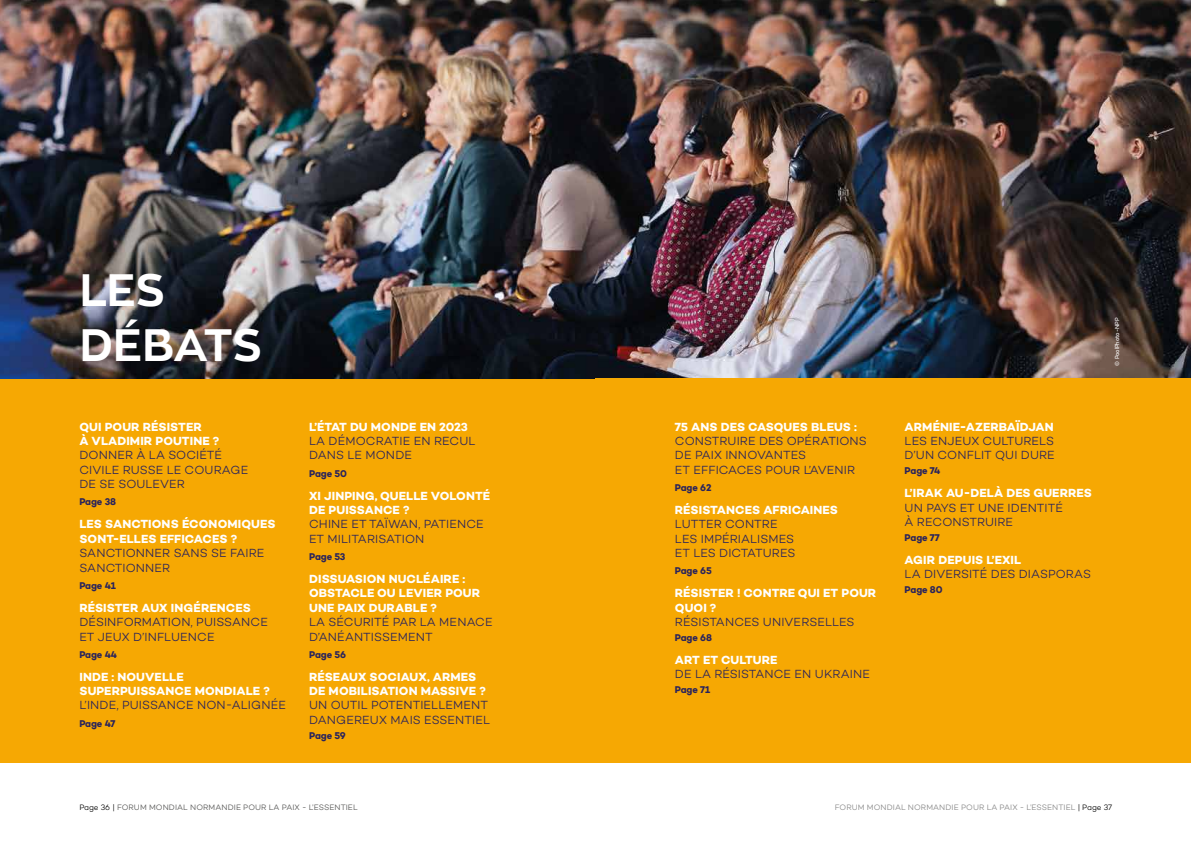
<style>
.page{position:relative;width:1191px;height:842px;background:#fff}
.page>*{position:absolute;margin:0;border:0;box-sizing:border-box;transform-origin:0 0}
.t1{font:700 45px/54px "Zona Pro";letter-spacing:.01em;color:#fff}
.t2{font:300 12px/14.4px "Campton";letter-spacing:.01em;color:#29235c}
.t3{font:700 12px/14.4px "Campton";letter-spacing:.01em;color:#fff}
.t4{font:700 10px "Campton";letter-spacing:-.015em;color:#29235c;scale:.95 1}
.t5{font:300 8px "Campton";letter-spacing:.01em;color:#575756}
.t6{font:300 8px "Campton";letter-spacing:.01em;color:#878787}
.t7{font:6px "Campton";letter-spacing:-.015em;color:#fff;scale:.95 1}
.s1{color:#000}
</style>
<div class="page">
<div style="left:0;top:378px;width:595px;height:385px;background:#f6a803"></div>
<img style="left:0;top:0;width:1191px;height:378px">
<div style="left:595px;top:378px;width:596px;height:385px;background:#f6a803"></div>
<h1 class="t1" style="left:80px;top:263px;width:183px">LES<br>DÉBATS</h1>
<p class="t3" style="left:79px;top:419px;width:141px">QUI POUR RÉSISTER<br>À VLADIMIR POUTINE ?</p>
<p class="t2" style="left:79px;top:448px;width:170px">DONNER À LA SOCIÉTÉ<br>CIVILE RUSSE LE COURAGE<br>DE SE SOULEVER</p>
<p class="t4" style="left:79px;top:496px;width:40px">Page 38</p>
<p class="t3" style="left:79px;top:517px;width:197px">LES SANCTIONS ÉCONOMIQUES<br>SONT-ELLES EFFICACES ?</p>
<p class="t2" style="left:79px;top:546px;width:186px">SANCTIONNER SANS SE FAIRE<br>SANCTIONNER</p>
<p class="t4" style="left:79px;top:579px;width:40px">Page 41</p>
<p class="t3" style="left:79px;top:600px;width:173px">RÉSISTER AUX INGÉRENCES</p>
<p class="t2" style="left:79px;top:615px;width:190px">DÉSINFORMATION, PUISSANCE<br>ET JEUX D’INFLUENCE</p>
<p class="t4" style="left:79px;top:648px;width:41px">Page 44</p>
<p class="t3" style="left:79px;top:669px;width:192px">INDE : NOUVELLE<br>SUPERPUISSANCE MONDIALE ?</p>
<p class="t2" style="left:79px;top:698px;width:208px">L’INDE, PUISSANCE NON-ALIGNÉE</p>
<p class="t4" style="left:79px;top:717px;width:40px">Page 47</p>
<p class="t3" style="left:309px;top:419px;width:160px">L’ÉTAT DU MONDE EN 2023</p>
<p class="t2" style="left:309px;top:433px;width:168px">LA DÉMOCRATIE EN RECUL<br>DANS LE MONDE</p>
<p class="t4" style="left:309px;top:467px;width:41px">Page 50</p>
<p class="t3" style="left:309px;top:488px;width:182px">XI JINPING, QUELLE VOLONTÉ<br>DE PUISSANCE ?</p>
<p class="t2" style="left:309px;top:517px;width:176px">CHINE ET TAÏWAN, PATIENCE<br>ET MILITARISATION</p>
<p class="t4" style="left:309px;top:550px;width:40px">Page 53</p>
<p class="t3" style="left:309px;top:571px;width:173px">DISSUASION NUCLÉAIRE :<br>OBSTACLE OU LEVIER POUR<br>UNE PAIX DURABLE ?</p>
<p class="t2" style="left:309px;top:615px;width:185px">LA SÉCURITÉ PAR LA MENACE<br>D’ANÉANTISSEMENT</p>
<p class="t4" style="left:309px;top:648px;width:40px">Page 56</p>
<p class="t3" style="left:309px;top:669px;width:178px">RÉSEAUX SOCIAUX, ARMES<br>DE MOBILISATION MASSIVE ?</p>
<p class="t2" style="left:309px;top:698px;width:182px">UN OUTIL POTENTIELLEMENT<br>DANGEREUX MAIS ESSENTIEL</p>
<p class="t4" style="left:309px;top:729px;width:40px">Page 59</p>
<p class="t3" style="left:675px;top:419px;width:183px">75 ANS DES CASQUES BLEUS :</p>
<p class="t2" style="left:675px;top:433px;width:193px">CONSTRUIRE DES OPÉRATIONS<br>DE PAIX INNOVANTES<br>ET EFFICACES POUR L’AVENIR</p>
<p class="t4" style="left:675px;top:481px;width:40px">Page 62</p>
<p class="t3" style="left:675px;top:502px;width:164px">RÉSISTANCES AFRICAINES</p>
<p class="t2" style="left:675px;top:517px;width:122px">LUTTER CONTRE<br>LES IMPÉRIALISMES<br>ET LES DICTATURES</p>
<p class="t4" style="left:675px;top:565px;width:40px">Page 65</p>
<p class="t3" style="left:675px;top:586px;width:203px">RÉSISTER ! CONTRE QUI ET POUR<br>QUOI ?</p>
<p class="t2" style="left:675px;top:615px;width:181px">RÉSISTANCES UNIVERSELLES</p>
<p class="t4" style="left:675px;top:631px;width:40px">Page 68</p>
<p class="t3" style="left:675px;top:652px;width:104px">ART ET CULTURE</p>
<p class="t2" style="left:675px;top:667px;width:197px">DE LA RÉSISTANCE EN UKRAINE</p>
<p class="t4" style="left:675px;top:683px;width:39px">Page 71</p>
<p class="t3" style="left:904px;top:419px;width:151px">ARMÉNIE-AZERBAÏDJAN</p>
<p class="t2" style="left:904px;top:433px;width:152px">LES ENJEUX CULTURELS<br>D’UN CONFLIT QUI DURE</p>
<p class="t4" style="left:904px;top:464px;width:39px">Page 74</p>
<p class="t3" style="left:904px;top:486px;width:189px">L’IRAK AU-DELÀ DES GUERRES</p>
<p class="t2" style="left:904px;top:500px;width:160px">UN PAYS ET UNE IDENTITÉ<br>À RECONSTRUIRE</p>
<p class="t4" style="left:904px;top:531px;width:38px">Page 77</p>
<p class="t3" style="left:904px;top:552px;width:118px">AGIR DEPUIS L’EXIL</p>
<p class="t2" style="left:904px;top:567px;width:188px">LA DIVERSITÉ DES DIASPORAS</p>
<p class="t4" style="left:904px;top:583px;width:41px">Page 80</p>
<p class="t7" style="left:1113px;top:366px;width:52px;rotate:-90deg">© PoolPhoto-NPP</p>
<p class="t5" style="left:79px;top:802px;width:280px"><span class="s1">Page 36 |</span> FORUM MONDIAL NORMANDIE POUR LA PAIX - L’ESSENTIEL</p>
<p class="t6" style="left:835px;top:802px;width:279px">FORUM MONDIAL NORMANDIE POUR LA PAIX - L’ESSENTIEL <span class="s1">| Page 37</span></p>
</div>
